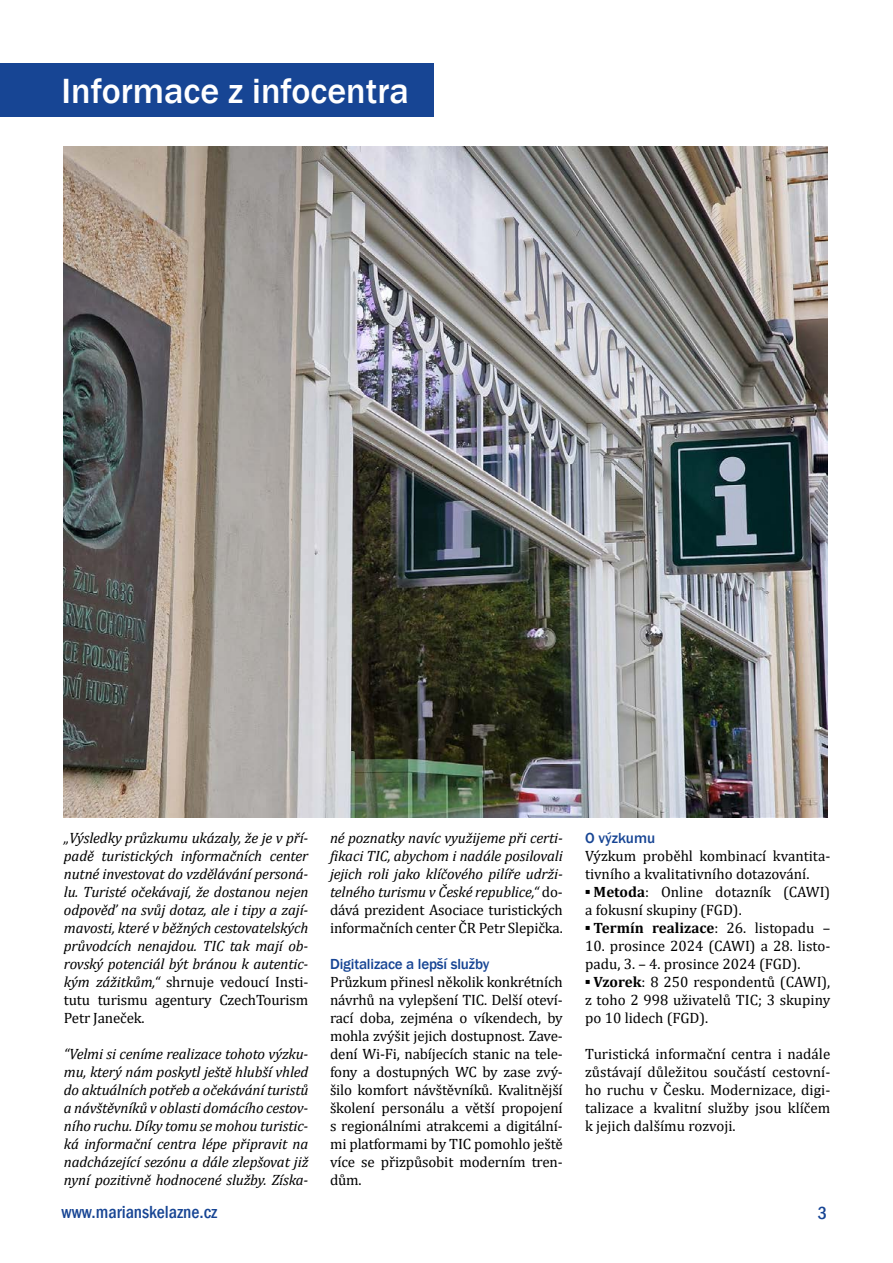
<style>
.page{position:relative;width:893px;height:1263px;background:#fff}
.page>*{position:absolute;margin:0;border:0;box-sizing:border-box;transform-origin:0 0}
.t1{font:500 36px "Franklin Gothic";color:#fff}
.t2{font:500 condensed 18px "Franklin Gothic";color:#174594}
.t3{font:italic 15px/18px "Cambria";letter-spacing:-.01em;color:#000;text-align:justify}
.t4{font:15px/18px "Cambria";color:#000;text-align:justify}
.t5{font:500 15px "Franklin Gothic";letter-spacing:-.01em;color:#174594}
.t6{font:700 15px "Cambria";color:#000}
.s1{font-style:normal}
.s2{font-family:"Franklin Gothic";font-weight:500}
.s3{font-weight:700}
.s4{font-weight:400}
</style>
<div class="page">
<div style="left:0;top:64px;width:434px;height:53px;background:#174594"></div>
<img style="left:64px;top:147px;width:763px;height:670px">
<h1 class="t1" style="left:62px;top:69px;width:349px">Informace z infocentra</h1>
<p class="t3" style="left:64px;top:828px;width:246px">„Výsledky průzkumu ukázaly, že je v pří&shy;padě turistických informačních center nutné investovat do vzdělávání personá&shy;lu. Turisté očekávají, že dostanou nejen odpověď na svůj dotaz, ale i tipy a zají&shy;mavosti, které v běžných cestovatelských průvodcích nenajdou. TIC tak mají ob&shy;rovský potenciál být bránou k autentic&shy;kým zážitkům,“ <span class="s1">shrnuje vedoucí Insti&shy;tutu turismu agentury CzechTourism Petr Janeček.</span></p>
<p class="t3" style="left:64px;top:1044px;width:246px">“Velmi si ceníme realizace tohoto výzku&shy;mu, který nám poskytl ještě hlubší vhled do aktuálních potřeb a očekávání turistů a návštěvníků v oblasti domácího cestov&shy;ního ruchu. Díky tomu se mohou turistic&shy;ká informační centra lépe připravit na nadcházející sezónu a dále zlepšovat již nyní pozitivně hodnocené služby. Získa-</p>
<p class="t3" style="left:330px;top:828px;width:234px">né poznatky navíc využijeme při certi&shy;fikaci TIC, abychom i nadále posilovali jejich roli jako klíčového pilíře udrži&shy;telného turismu v České republice,“ <span class="s1">do&shy;dává prezident Asociace turistických informačních center ČR Petr Slepička.</span></p>
<p class="t5" style="left:330px;top:954px;width:161px">Digitalizace a lepší služby</p>
<p class="t4" style="left:330px;top:973px;width:234px">Průzkum přinesl několik konkrétních návrhů na vylepšení TIC. Delší oteví&shy;rací doba, zejména o víkendech, by mohla zvýšit jejich dostupnost. Zave&shy;dení Wi-Fi, nabíjecích stanic na tele&shy;fony a dostupných WC by zase zvý&shy;šilo komfort návštěvníků. Kvalitnější školení personálu a větší propojení s regionálními atrakcemi a digitální&shy;mi platformami by TIC pomohlo ještě více se přizpůsobit moderním tren&shy;dům.</p>
<p class="t5" style="left:585px;top:828px;width:72px">O výzkumu</p>
<p class="t4" style="left:585px;top:847px;width:247px">Výzkum proběhl kombinací kvantita&shy;tivního a kvalitativního dotazování.</p>
<p class="t4" style="left:585px;top:883px;width:247px"><span class="s2">▪</span> <span class="s3">Metoda</span>: Online dotazník (CAWI) a fokusní skupiny (FGD).</p>
<p class="t6" style="left:585px;top:917px;width:247px"><span class="s2">▪</span> Termín realizace<span class="s4">: 26. listopadu –</span></p>
<p class="t4" style="left:585px;top:937px;width:247px">10. prosince 2024 (CAWI) a 28. listo&shy;padu, 3. – 4. prosince 2024 (FGD).</p>
<p class="t4" style="left:585px;top:973px;width:247px"><span class="s2">▪</span> <span class="s3">Vzorek</span>: 8 250 respondentů (CAWI), z toho 2 998 uživatelů TIC; 3 skupiny po 10 lidech (FGD).</p>
<p class="t4" style="left:585px;top:1045px;width:247px">Turistická informační centra i nadále zůstávají důležitou součástí cestovní&shy;ho ruchu v Česku. Modernizace, digi&shy;talizace a kvalitní služby jsou klíčem k jejich dalšímu rozvoji.</p>
<p class="t2" style="left:62px;top:1200px;width:157px">www.marianskelazne.cz</p>
<p class="t2" style="left:818px;top:1201px;width:11px">3</p>
</div>
